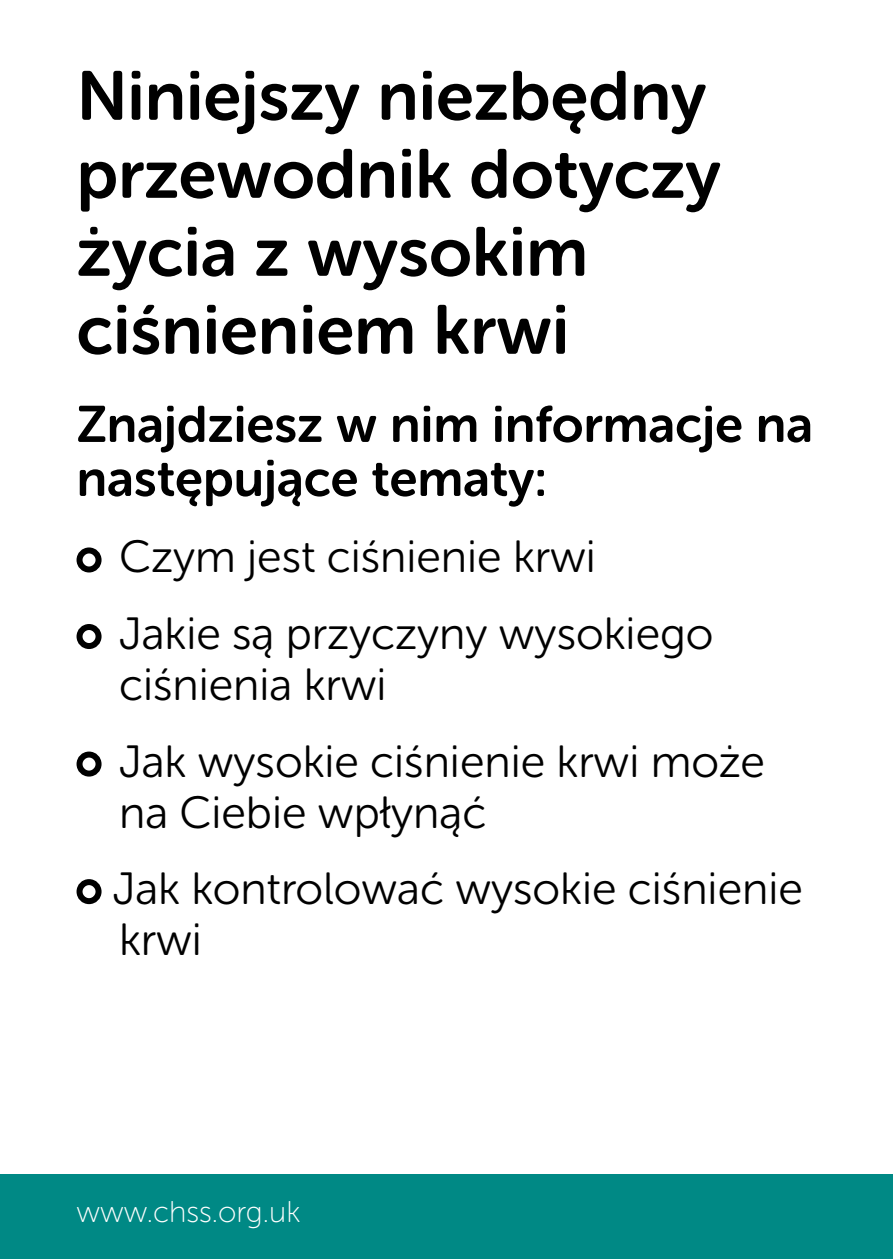
<style>
.page{position:relative;width:893px;height:1259px;background:#fff}
.page>*{position:absolute;margin:0;border:0;box-sizing:border-box;transform-origin:0 0}
.t1{font:69px/78px "Museo Sans Rounded 700";color:#000}
.t2{font:51px/54px "Museo Sans Rounded 700";color:#000}
.t3{font:45px/76.5px "Museo Sans Rounded 300";color:#000}
.t4{font:30px "Museo Sans Rounded 100";color:#fff}
</style>
<div class="page">
<div style="left:0;top:1174px;width:893px;height:85px;background:#008985"></div>
<div style="left:77px;top:547px;width:25px;height:25px;border:6px solid #000;border-radius:50%"></div>
<div style="left:77px;top:624px;width:25px;height:25px;border:6px solid #000;border-radius:50%"></div>
<div style="left:77px;top:751px;width:25px;height:25px;border:6px solid #000;border-radius:50%"></div>
<div style="left:77px;top:879px;width:25px;height:25px;border:6px solid #000;border-radius:50%"></div>
<h1 class="t1" style="left:77px;top:57px;width:646px">Niniejszy niezbędny przewodnik dotyczy życia z wysokim ciśnieniem krwi</h1>
<p class="t2" style="left:77px;top:397px;width:738px">Znajdziesz w nim informacje na następujące tematy:</p>
<p class="t3" style="left:119px;top:519px;width:596px">Czym jest ciśnienie krwi<br>Jakie są przyczyny wysokiego</p>
<p class="t3" style="left:119px;top:647px;width:647px">ciśnienia krwi<br>Jak wysokie ciśnienie krwi może</p>
<p class="t3" style="left:113px;top:774px;width:692px">na Ciebie wpłynąć<br>Jak kontrolować wysokie ciśnienie</p>
<p class="t3" style="left:119px;top:902px;width:84px">krwi</p>
<p class="t4" style="left:77px;top:1195px;width:225px">www.chss.org.uk</p>
</div>
